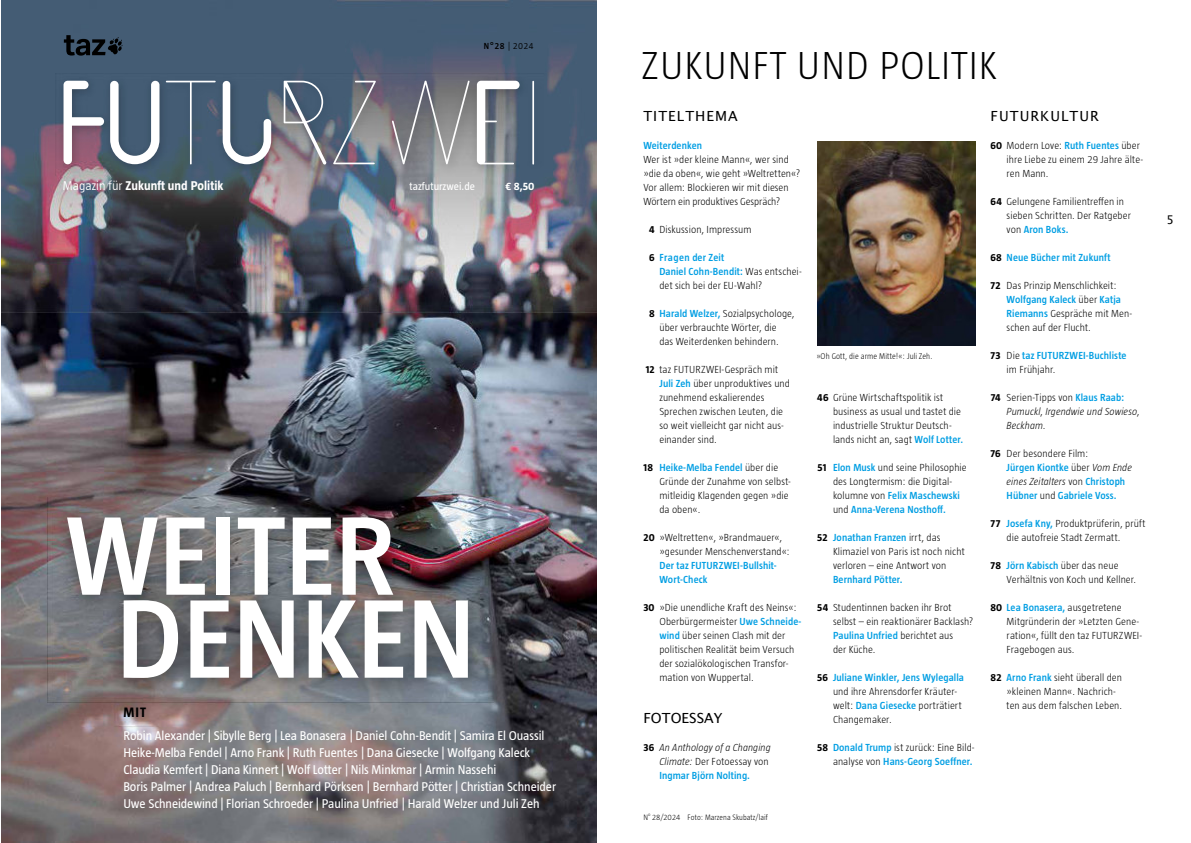
<style>
.page{position:relative;width:1191px;height:843px;background:#fff}
.page>*{position:absolute;margin:0;border:0;box-sizing:border-box;transform-origin:0 0}
.t1{font:600 114.5px/82.9px "Taz";color:#fff}
.t2{font:300 40px "Taz";letter-spacing:.025em;color:#000}
.t3{font:700 14px "Taz";color:#000}
.t4{font:13.9px "font 000000002 b 8 f 2 e 0 d";letter-spacing:.075em;color:#000}
.t5{font:13.9px "font 000000002 b 8 f 2 e 0 d";letter-spacing:.005em;color:#000}
.t6{font:13px/17px "Taz";letter-spacing:-.005em;color:#fff}
.t7{font:700 13px "Taz";letter-spacing:.005em;color:#fff}
.t8{font:12px "font 000000002 b 8 f 2 e 0 d";color:#000}
.t9{font:11px "Taz";color:#fff}
.t10{font:700 11px "Taz";color:#fff}
.t11{font:300 10.5px/14px "Taz";letter-spacing:.005em;color:#000}
.t12{font:600 10.5px/14px "Taz";letter-spacing:.01em;color:#009ee3}
.t13{font:italic 300 10.5px/14px "Taz";letter-spacing:.005em;color:#000}
.t14{font:300 9px "Taz";color:#000}
.t15{font:300 8.5px "Taz";letter-spacing:.01em;color:#000;scale:.95 1}
.t16{font:300 8px "Taz";letter-spacing:.01em;color:#000;scale:.95 1}
.t17{font:300 8px "Taz";letter-spacing:.01em;color:#000}
.s1{font-weight:600}
.s2{font-weight:300}
.s3{font-weight:700}
.s4{font-weight:600;color:#009ee3}
.s5{font-weight:700;font-style:normal}
.s6{font-style:normal}
.s7{font-weight:600;font-style:normal;color:#009ee3}
.s8{font-weight:700;color:#000}
.s9{font-weight:300;color:#000}
.s10{font-weight:300;font-style:italic;color:#000}
</style>
<div class="page">
<img style="left:1px;top:312px;width:595px;height:530px">
<img style="left:1px;top:0;width:595px;height:312px">
<img style="left:48px;top:497px;width:445px;height:229px">
<svg style="left:64px;top:35px;width:58px;height:21px"></svg>
<img style="left:56px;top:73px;width:490px;height:103px">
<svg style="left:477px;top:81px;width:42px;height:83px"></svg>
<svg style="left:166px;top:81px;width:50px;height:83px;background:#4d6378"></svg>
<svg style="left:110px;top:81px;width:49px;height:83px"></svg>
<svg style="left:223px;top:81px;width:48px;height:83px"></svg>
<hr style="left:532px;top:81px;width:2px;height:83px;background:#fff">
<svg style="left:284px;top:81px;width:42px;height:83px;background:#7c828f"></svg>
<svg style="left:333px;top:81px;width:43px;height:83px;background:#737b88"></svg>
<svg style="left:392px;top:81px;width:77px;height:83px;background:#86868b"></svg>
<svg style="left:64px;top:81px;width:40px;height:83px"></svg>
<img style="left:817px;top:142px;width:158px;height:203px">
<p class="t14" style="left:484px;top:41px;width:51px"><span class="s1">N°28</span> | 2024</p>
<p class="t7" style="left:63px;top:178px;width:162px"><span class="s2">Magazin für</span> Zukunft und Politik</p>
<p class="t9" style="left:409px;top:180px;width:67px">tazfuturzwei.de</p>
<p class="t10" style="left:505px;top:180px;width:31px">€ 8,50</p>
<h1 class="t1" style="left:116px;top:513px;width:361px;text-indent:-50px">WEITER<br>DENKEN</h1>
<h3 class="t3" style="left:124px;top:704px;width:24px">MIT</h3>
<p class="t6" style="left:123px;top:726px;width:434px">Robin Alexander | Sibylle Berg | Lea Bonasera | Daniel Cohn-Bendit | Samira El Ouassil Heike-Melba Fendel | Arno Frank | Ruth Fuentes | Dana Giesecke | Wolfgang Kaleck Claudia Kemfert | Diana Kinnert | Wolf Lotter | Nils Minkmar | Armin Nassehi<br>Boris Palmer | Andrea Paluch | Bernhard Pörksen | Bernhard Pötter | Christian Schneider Uwe Schneidewind | Florian Schroeder | Paulina Unfried | Harald Welzer und Juli Zeh</p>
<h2 class="t2" style="left:641px;top:43px;width:357px">ZUKUNFT UND POLITIK</h2>
<h3 class="t4" style="left:643px;top:107px;width:96px">TITELTHEMA</h3>
<p class="t12" style="left:643px;top:138px;width:60px">Weiterdenken</p>
<p class="t11" style="left:643px;top:152px;width:158px">Wer ist »der kleine Mann«, wer sind »die da oben«, wie geht »Weltretten«?<br>Vor allem: Blockieren wir mit diesen Wörtern ein produktives Gespräch?</p>
<p class="t11" style="left:649px;top:222px;width:104px"><span class="s3">4</span> Diskussion, Impressum</p>
<p class="t11" style="left:659px;top:250px;width:144px;text-indent:-10px"><span class="s3">6</span> <span class="s4">Fragen der Zeit<br>Daniel Cohn-Bendit:</span> Was entschei&shy;det sich bei der EU-Wahl?</p>
<p class="t11" style="left:659px;top:306px;width:137px;text-indent:-10px"><span class="s3">8</span> <span class="s4">Harald Welzer,</span> Sozialpsychologe, über verbrauchte Wörter, die<br>das Weiterdenken behindern.</p>
<p class="t11" style="left:659px;top:362px;width:132px;text-indent:-14px"><span class="s3">12</span> taz FUTURZWEI-Gespräch mit<br><span class="s4">Juli Zeh</span> über unproduktives und zunehmend eskalierendes<br>Sprechen zwischen Leuten, die so weit vielleicht gar nicht aus&shy;einander sind.</p>
<p class="t11" style="left:659px;top:460px;width:133px;text-indent:-16px"><span class="s3">18</span> <span class="s4">Heike-Melba Fendel</span> über die<br>Gründe der Zunahme von selbst&shy;mitleidig Klagenden gegen »die da oben«.</p>
<p class="t11" style="left:659px;top:530px;width:132px;text-indent:-16px"><span class="s3">20</span> »Weltretten«, »Brandmauer«, »gesunder Menschenverstand«:</p>
<p class="t12" style="left:659px;top:558px;width:119px">Der taz FUTURZWEI-Bullshit-<br>Wort-Check</p>
<p class="t11" style="left:659px;top:600px;width:143px;text-indent:-16px"><span class="s3">30</span> »Die unendliche Kraft des Neins«:<br>Oberbürgermeister <span class="s4">Uwe Schneide&shy;wind</span> über seinen Clash mit der politischen Realität beim Versuch der sozialökologischen Transfor&shy;mation von Wuppertal.</p>
<h3 class="t5" style="left:643px;top:709px;width:81px">FOTOESSAY</h3>
<p class="t13" style="left:659px;top:740px;width:113px;text-indent:-16px"><span class="s5">36</span> An Anthology of a Changing<br>Climate: <span class="s6">Der Fotoessay von<br></span><span class="s7">Ingmar Björn Nolting.</span></p>
<h3 class="t4" style="left:990px;top:107px;width:110px">FUTURKULTUR</h3>
<p class="t11" style="left:1006px;top:138px;width:138px;text-indent:-16px"><span class="s3">60</span> Modern Love: <span class="s4">Ruth Fuentes</span> über ihre Liebe zu einem 29 Jahre älte&shy;ren Mann.</p>
<p class="t11" style="left:1006px;top:194px;width:126px;text-indent:-16px"><span class="s3">64</span> Gelungene Familientreffen in sieben Schritten. Der Ratgeber von <span class="s4">Aron Boks.</span></p>
<p class="t12" style="left:990px;top:250px;width:122px"><span class="s8">68</span> Neue Bücher mit Zukunft</p>
<p class="t11" style="left:1006px;top:278px;width:127px;text-indent:-16px"><span class="s3">72</span> Das Prinzip Menschlichkeit:<br><span class="s4">Wolfgang Kaleck</span> über <span class="s4">Katja<br>Riemanns</span> Gespräche mit Men&shy;schen auf der Flucht.</p>
<p class="t12" style="left:1006px;top:348px;width:121px;text-indent:-16px"><span class="s8">73</span> <span class="s9">Die</span> taz FUTURZWEI-Buchliste <span class="s9">im Frühjahr.</span></p>
<p class="t13" style="left:1006px;top:390px;width:134px;text-indent:-16px"><span class="s5">74</span> <span class="s6">Serien-Tipps von</span> <span class="s7">Klaus Raab:<br></span>Pumuckl<span class="s6">,</span> Irgendwie und Sowieso<span class="s6">,<br></span>Beckham<span class="s6">.</span></p>
<p class="t12" style="left:1006px;top:446px;width:127px;text-indent:-16px"><span class="s8">76</span> <span class="s9">Der besondere Film:<br></span>Jürgen Kiontke <span class="s9">über</span> <span class="s10">Vom Ende eines Zeitalters</span> <span class="s9">von</span> Christoph<br>Hübner <span class="s9">und</span> Gabriele Voss.</p>
<p class="t11" style="left:1006px;top:516px;width:140px;text-indent:-16px"><span class="s3">77</span> <span class="s4">Josefa Kny,</span> Produktprüferin, prüft die autofreie Stadt Zermatt.</p>
<p class="t11" style="left:1006px;top:558px;width:131px;text-indent:-16px"><span class="s3">78</span> <span class="s4">Jörn Kabisch</span> über das neue<br>Verhältnis von Koch und Kellner.</p>
<p class="t11" style="left:1006px;top:600px;width:137px;text-indent:-16px"><span class="s3">80</span> <span class="s4">Lea Bonasera,</span> ausgetretene<br>Mitgründerin der »Letzten Gene&shy;ration«, füllt den taz FUTURZWEI-<br>Fragebogen aus.</p>
<p class="t11" style="left:1006px;top:670px;width:117px;text-indent:-16px"><span class="s3">82</span> <span class="s4">Arno Frank</span> sieht überall den »kleinen Mann«. Nachrich&shy;ten aus dem falschen Leben.</p>
<p class="t15" style="left:816px;top:351px;width:124px">»Oh Gott, die arme Mitte!«: Juli Zeh.</p>
<p class="t11" style="left:833px;top:390px;width:132px;text-indent:-16px"><span class="s3">46</span> Grüne Wirtschaftspolitik ist business as usual und tastet die industrielle Struktur Deutsch&shy;lands nicht an, sagt <span class="s4">Wolf Lotter.</span></p>
<p class="t11" style="left:833px;top:460px;width:135px;text-indent:-16px"><span class="s3">51</span> <span class="s4">Elon Musk</span> und seine Philosophie des Longtermism: die Digital&shy;kolumne von <span class="s4">Felix Maschewski </span>und <span class="s4">Anna-Verena Nosthoff.</span></p>
<p class="t11" style="left:833px;top:530px;width:133px;text-indent:-16px"><span class="s3">52</span> <span class="s4">Jonathan Franzen</span> irrt, das<br>Klimaziel von Paris ist noch nicht verloren – eine Antwort von</p>
<p class="t12" style="left:833px;top:572px;width:71px">Bernhard Pötter.</p>
<p class="t11" style="left:833px;top:600px;width:142px;text-indent:-16px"><span class="s3">54</span> Studentinnen backen ihr Brot selbst – ein reaktionärer Backlash?<br><span class="s4">Paulina Unfried</span> berichtet aus<br>der Küche.</p>
<p class="t11" style="left:833px;top:670px;width:132px;text-indent:-16px"><span class="s3">56</span> <span class="s4">Juliane Winkler, Jens Wylegalla </span>und ihre Ahrensdorfer Kräuter&shy;welt: <span class="s4">Dana Giesecke</span> porträtiert<br>Changemaker.</p>
<p class="t12" style="left:817px;top:740px;width:159px;text-align:right"><span class="s8">58</span> Donald Trump <span class="s9">ist zurück: Eine Bild&shy;analyse von</span> Hans-Georg Soeffner.</p>
<p class="t17" style="left:643px;top:812px;width:38px">N<sup>o</sup> 28/2024</p>
<p class="t16" style="left:687px;top:812px;width:86px">Foto: Marzena Skubatz/laif</p>
<p class="t8" style="left:1166px;top:212px;width:9px">5</p>
</div>
